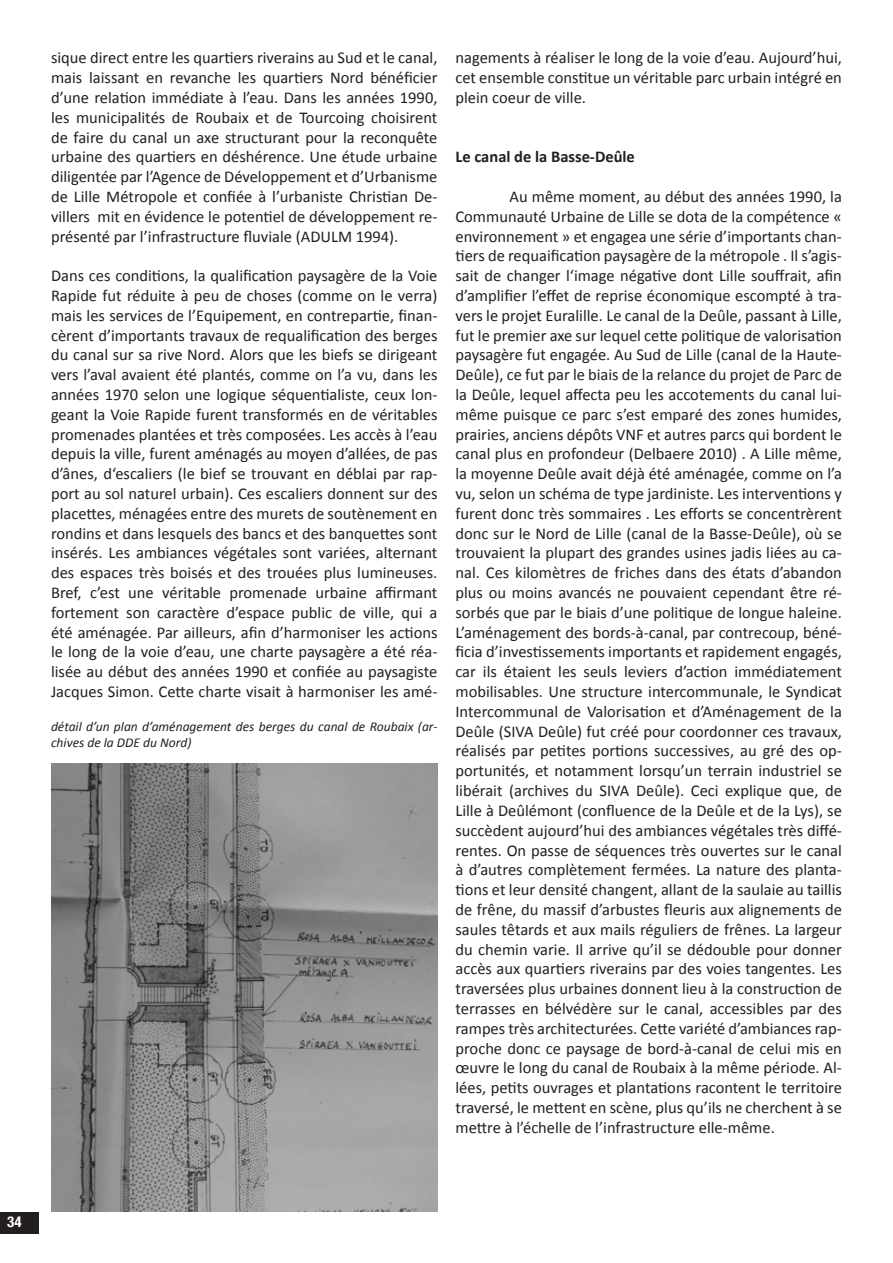
<style>
.page{position:relative;width:893px;height:1263px;background:#fff}
.page>*{position:absolute;margin:0;border:0;box-sizing:border-box;transform-origin:0 0}
.t1{font:16.5px/19.8px "Calibri";color:#231f20;text-align:justify}
.t2{font:700 16.5px "Calibri";color:#231f20}
.t3{font:700 condensed 15px "Helvetica Neue";color:#fff}
.t4{font:italic 13.5px/16.2px "Calibri";color:#231f20}
</style>
<div class="page">
<img style="left:51px;top:763px;width:387px;height:449px">
<div style="left:0;top:1213px;width:38px;height:21px;background:#231f20"></div>
<p class="t1" style="left:51px;top:48px;width:388px">sique direct entre les quartiers riverains au Sud et le canal, mais laissant en revanche les quartiers Nord bénéficier d’une relation immédiate à l’eau. Dans les années 1990, les municipalités de Roubaix et de Tourcoing choisirent de faire du canal un axe structurant pour la reconquête urbaine des quartiers en déshérence. Une étude urbaine diligentée par l’Agence de Développement et d’Urbanisme de Lille Métropole et confiée à l’urbaniste Christian De&shy;villers mit en évidence le potentiel de développement re&shy;présenté par l’infrastructure fluviale (ADULM 1994).</p>
<p class="t1" style="left:51px;top:266px;width:388px">Dans ces conditions, la qualification paysagère de la Voie Rapide fut réduite à peu de choses (comme on le verra) mais les services de l’Equipement, en contrepartie, finan&shy;cèrent d’importants travaux de requalification des berges du canal sur sa rive Nord. Alors que les biefs se dirigeant vers l’aval avaient été plantés, comme on l’a vu, dans les années 1970 selon une logique séquentialiste, ceux lon&shy;geant la Voie Rapide furent transformés en de véritables promenades plantées et très composées. Les accès à l’eau depuis la ville, furent aménagés au moyen d’allées, de pas d’ânes, d‘escaliers (le bief se trouvant en déblai par rap&shy;port au sol naturel urbain). Ces escaliers donnent sur des placettes, ménagées entre des murets de soutènement en rondins et dans lesquels des bancs et des banquettes sont insérés. Les ambiances végétales sont variées, alternant des espaces très boisés et des trouées plus lumineuses.<br>Bref, c’est une véritable promenade urbaine affirmant fortement son caractère d’espace public de ville, qui a été aménagée. Par ailleurs, afin d’harmoniser les actions le long de la voie d’eau, une charte paysagère a été réa&shy;lisée au début des années 1990 et confiée au paysagiste Jacques Simon. Cette charte visait à harmoniser les amé-</p>
<p class="t4" style="left:51px;top:718px;width:388px">détail d’un plan d’aménagement des berges du canal de Roubaix (ar&shy;chives de la DDE du Nord)</p>
<p class="t1" style="left:455px;top:48px;width:388px">nagements à réaliser le long de la voie d’eau. Aujourd’hui, cet ensemble constitue un véritable parc urbain intégré en plein coeur de ville.</p>
<p class="t2" style="left:455px;top:146px;width:181px">Le canal de la Basse-Deûle</p>
<p class="t1" style="left:455px;top:187px;width:388px;text-indent:54px">Au même moment, au début des années 1990, la Communauté Urbaine de Lille se dota de la compétence « environnement » et engagea une série d’importants chan&shy;tiers de requaification paysagère de la métropole . Il s’agis&shy;sait de changer l‘image négative dont Lille souffrait, afin d’amplifier l’effet de reprise économique escompté à tra&shy;vers le projet Euralille. Le canal de la Deûle, passant à Lille, fut le premier axe sur lequel cette politique de valorisation paysagère fut engagée. Au Sud de Lille (canal de la Haute-Deûle), ce fut par le biais de la relance du projet de Parc de la Deûle, lequel affecta peu les accotements du canal lui&shy;même puisque ce parc s’est emparé des zones humides, prairies, anciens dépôts VNF et autres parcs qui bordent le canal plus en profondeur (Delbaere 2010) . A Lille même, la moyenne Deûle avait déjà été aménagée, comme on l’a vu, selon un schéma de type jardiniste. Les interventions y furent donc très sommaires . Les efforts se concentrèrent donc sur le Nord de Lille (canal de la Basse-Deûle), où se trouvaient la plupart des grandes usines jadis liées au ca&shy;nal. Ces kilomètres de friches dans des états d’abandon plus ou moins avancés ne pouvaient cependant être ré&shy;sorbés que par le biais d’une politique de longue haleine.<br>L’aménagement des bords-à-canal, par contrecoup, béné&shy;ficia d’investissements importants et rapidement engagés, car ils étaient les seuls leviers d’action immédiatement mobilisables. Une structure intercommunale, le Syndicat Intercommunal de Valorisation et d’Aménagement de la Deûle (SIVA Deûle) fut créé pour coordonner ces travaux, réalisés par petites portions successives, au gré des op&shy;portunités, et notamment lorsqu’un terrain industriel se libérait (archives du SIVA Deûle). Ceci explique que, de Lille à Deûlémont (confluence de la Deûle et de la Lys), se succèdent aujourd’hui des ambiances végétales très diffé&shy;rentes. On passe de séquences très ouvertes sur le canal à d’autres complètement fermées. La nature des planta&shy;tions et leur densité changent, allant de la saulaie au taillis de frêne, du massif d’arbustes fleuris aux alignements de saules têtards et aux mails réguliers de frênes. La largeur du chemin varie. Il arrive qu’il se dédouble pour donner accès aux quartiers riverains par des voies tangentes. Les traversées plus urbaines donnent lieu à la construction de terrasses en bélvédère sur le canal, accessibles par des rampes très architecturées. Cette variété d’ambiances rap&shy;proche donc ce paysage de bord-à-canal de celui mis en œuvre le long du canal de Roubaix à la même période. Al&shy;lées, petits ouvrages et plantations racontent le territoire traversé, le mettent en scène, plus qu’ils ne cherchent à se mettre à l’échelle de l’infrastructure elle-même.</p>
<p class="t3" style="left:7px;top:1213px;width:16px">34</p>
</div>
